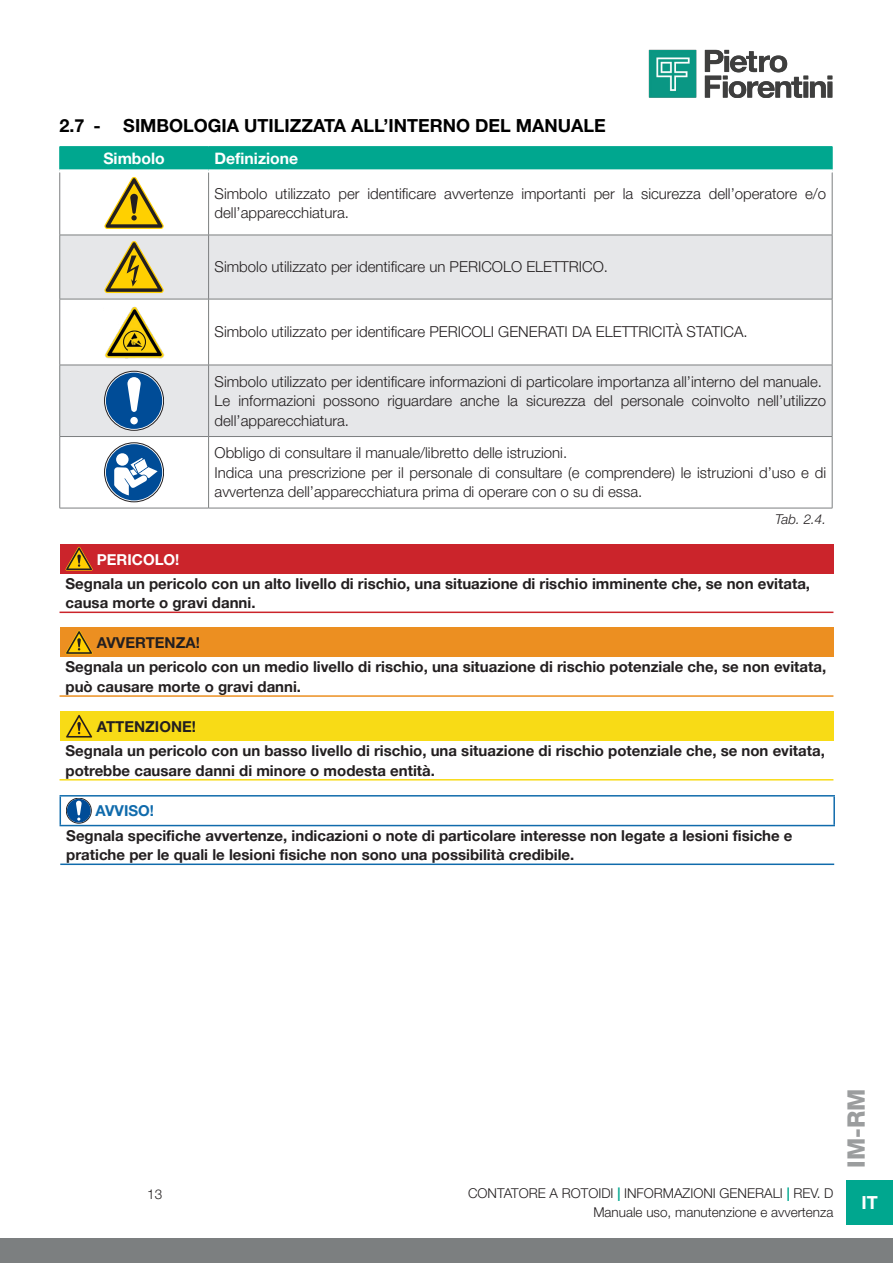
<style>
.page{position:relative;width:893px;height:1263px;background:#fff}
.page>*{position:absolute;margin:0;border:0;box-sizing:border-box;transform-origin:0 0}
.t1{font:800 24px "Helvetica Neue LT Pro";color:#9b9d9e}
.t2{font:700 18px "Helvetica Neue LT Pro";color:#000}
.t3{font:700 18px "Helvetica Neue LT Pro";color:#fff}
.Helvetica_Neue_LT_Pro_75_Bold_10_5_Sx_Bi{font:700 15.75px "Helvetica Neue LT Pro";color:#fff}
.Helvetica_Neue_LT_Pro_75_Bold_10_5_Centr{font:700 15.75px "Helvetica Neue LT Pro";color:#fff}
.Corpo_Testo_Helvetica_Neue_LT_Pro_45_Lig{font:300 15px/19.5px "Helvetica Neue LT Pro";color:#231f20}
.Helvetica_Neue_LT_Pro_75_Bold_10_Sx_Nero{font:700 15px/19.5px "Helvetica Neue LT Pro";color:#231f20}
.Helvetica_Neue_LT_Pro_75_Bold_10_Sx_AVVE{font:700 15px "Helvetica Neue LT Pro";color:#231f20}
.Helvetica_Neue_LT_Pro_75_Bold_10_Sx_PERI{font:700 15px "Helvetica Neue LT Pro";color:#fff}
.Helvetica_Neue_LT_Pro_75_Bold_10_Sx_AVVI{font:700 15px "Helvetica Neue LT Pro";color:#106bac}
.t4{font:300 13.5px "Helvetica Neue LT Pro";color:#231f20}
.t5{font:italic 300 13.5px "Helvetica Neue LT Pro";color:#231f20}
.s1{font-weight:700;color:#00a78f}
</style>
<div class="page">
<img style="left:648px;top:49px;width:185px;height:49px">
<div style="left:0;top:1238px;width:893px;height:25px;background:#7c7f80"></div>
<div style="left:846px;top:1180px;width:47px;height:45px;background:#00a78f"></div>
<svg style="left:60px;top:172px;width:772px;height:63px"></svg>
<div style="left:60px;top:236px;width:772px;height:63px;background:#e6e7e9"></div>
<svg style="left:60px;top:300px;width:772px;height:208px"></svg>
<hr style="left:60px;top:146px;width:149px;height:1px;background:#00a78f">
<hr style="left:209px;top:146px;width:623px;height:1px;background:#00a78f">
<div style="left:59px;top:147px;width:774px;height:24px;background:#00a78f"></div>
<hr style="left:59px;top:172px;width:1px;height:63px;background:#7c7f80">
<hr style="left:208px;top:172px;width:1px;height:63px;background:#7c7f80">
<hr style="left:832px;top:172px;width:1px;height:63px;background:#7c7f80">
<hr style="left:60px;top:235px;width:149px;height:1px;background:#7c7f80">
<hr style="left:59px;top:235px;width:1px;height:64px;background:#7c7f80">
<hr style="left:209px;top:235px;width:623px;height:1px;background:#7c7f80">
<hr style="left:208px;top:235px;width:1px;height:64px;background:#7c7f80">
<hr style="left:832px;top:235px;width:1px;height:64px;background:#7c7f80">
<hr style="left:60px;top:299px;width:149px;height:1px;background:#7c7f80">
<hr style="left:59px;top:299px;width:1px;height:66px;background:#7c7f80">
<hr style="left:209px;top:299px;width:623px;height:1px;background:#7c7f80">
<hr style="left:208px;top:299px;width:1px;height:66px;background:#7c7f80">
<hr style="left:832px;top:299px;width:1px;height:66px;background:#7c7f80">
<hr style="left:60px;top:365px;width:149px;height:1px;background:#7c7f80">
<hr style="left:59px;top:365px;width:1px;height:71px;background:#7c7f80">
<hr style="left:209px;top:365px;width:623px;height:1px;background:#7c7f80">
<hr style="left:208px;top:365px;width:1px;height:71px;background:#7c7f80">
<hr style="left:832px;top:365px;width:1px;height:71px;background:#7c7f80">
<hr style="left:60px;top:436px;width:149px;height:1px;background:#7c7f80">
<hr style="left:59px;top:437px;width:1px;height:71px;background:#7c7f80">
<hr style="left:209px;top:436px;width:623px;height:1px;background:#7c7f80">
<hr style="left:208px;top:437px;width:1px;height:71px;background:#7c7f80">
<hr style="left:832px;top:437px;width:1px;height:71px;background:#7c7f80">
<hr style="left:60px;top:508px;width:149px;height:1px;background:#7c7f80">
<hr style="left:209px;top:508px;width:623px;height:1px;background:#7c7f80">
<hr style="left:60px;top:169px;width:149px;height:3px;background:#fff">
<hr style="left:209px;top:169px;width:623px;height:3px;background:#fff">
<svg style="left:104px;top:177px;width:60px;height:52px"></svg>
<svg style="left:104px;top:241px;width:60px;height:52px;background:#c4b46f"></svg>
<img style="left:103px;top:305px;width:62px;height:54px">
<svg style="left:105px;top:371px;width:59px;height:59px"></svg>
<div style="left:104px;top:371px;width:60px;height:59px;border:1px solid #231f20;border-radius:50%"></div>
<div style="left:106px;top:373px;width:56px;height:56px;background:#004c97;border-radius:50%"></div>
<svg style="left:127px;top:377px;width:14px;height:35px"></svg>
<div style="left:130px;top:417px;width:8px;height:7px;background:#fff;border-radius:50%"></div>
<svg style="left:105px;top:443px;width:59px;height:59px"></svg>
<div style="left:104px;top:443px;width:60px;height:59px;border:1px solid #231f20;border-radius:50%"></div>
<div style="left:106px;top:444px;width:56px;height:56px;background:#004c97;border-radius:50%"></div>
<svg style="left:114px;top:458px;width:44px;height:37px"></svg>
<div style="left:116px;top:453px;width:13px;height:13px;background:#fff;border-radius:50%"></div>
<div style="left:60px;top:544px;width:773px;height:30px;background:#cb242b"></div>
<hr style="left:60px;top:611px;width:773px;height:2px;background:#cb242b">
<svg style="left:66px;top:547px;width:27px;height:24px"></svg>
<div style="left:60px;top:627px;width:773px;height:30px;background:#ec8f21"></div>
<hr style="left:60px;top:695px;width:773px;height:2px;background:#ec8f21">
<svg style="left:66px;top:630px;width:27px;height:24px"></svg>
<div style="left:60px;top:711px;width:773px;height:30px;background:#f8db16"></div>
<hr style="left:60px;top:779px;width:773px;height:1px;background:#f8db16">
<svg style="left:66px;top:714px;width:27px;height:24px"></svg>
<hr style="left:60px;top:863px;width:774px;height:2px;background:#106bac">
<hr style="left:60px;top:795px;width:775px;height:1px;background:#106bac">
<svg style="left:60px;top:796px;width:1px;height:29px"></svg>
<hr style="left:833px;top:796px;width:2px;height:29px;background:#106bac">
<hr style="left:60px;top:825px;width:775px;height:1px;background:#106bac">
<svg style="left:66px;top:798px;width:25px;height:25px"></svg>
<div style="left:66px;top:798px;width:25px;height:25px;border:1px solid #231f20;border-radius:50%"></div>
<div style="left:67px;top:799px;width:24px;height:23px;background:#004c97;border-radius:50%"></div>
<svg style="left:76px;top:801px;width:6px;height:20px"></svg>
<p class="t2" style="left:60px;top:114px;width:548px">2.7 - SIMBOLOGIA UTILIZZATA ALL’INTERNO DEL MANUALE</p>
<p class="Helvetica_Neue_LT_Pro_75_Bold_10_5_Centr" style="left:103px;top:149px;width:63px">Simbolo</p>
<p class="Helvetica_Neue_LT_Pro_75_Bold_10_5_Sx_Bi" style="left:215px;top:149px;width:85px">Definizione</p>
<p class="Corpo_Testo_Helvetica_Neue_LT_Pro_45_Lig" style="left:215px;top:183px;width:613px">Simbolo utilizzato per identificare avvertenze importanti per la sicurezza dell’operatore e/o dell’apparecchiatura.</p>
<p class="Corpo_Testo_Helvetica_Neue_LT_Pro_45_Lig" style="left:215px;top:257px;width:395px">Simbolo utilizzato per identificare un PERICOLO ELETTRICO.</p>
<p class="Corpo_Testo_Helvetica_Neue_LT_Pro_45_Lig" style="left:215px;top:322px;width:535px">Simbolo utilizzato per identificare PERICOLI GENERATI DA ELETTRICITÀ STATICA.</p>
<p class="Corpo_Testo_Helvetica_Neue_LT_Pro_45_Lig" style="left:215px;top:371px;width:609px">Simbolo utilizzato per identificare informazioni di particolare importanza all’interno del manuale.</p>
<p class="Corpo_Testo_Helvetica_Neue_LT_Pro_45_Lig" style="left:215px;top:391px;width:613px">Le informazioni possono riguardare anche la sicurezza del personale coinvolto nell’utilizzo dell’apparecchiatura.</p>
<p class="Corpo_Testo_Helvetica_Neue_LT_Pro_45_Lig" style="left:215px;top:443px;width:354px">Obbligo di consultare il manuale/libretto delle istruzioni.</p>
<p class="Corpo_Testo_Helvetica_Neue_LT_Pro_45_Lig" style="left:215px;top:462px;width:613px">Indica una prescrizione per il personale di consultare (e comprendere) le istruzioni d’uso e di avvertenza dell’apparecchiatura prima di operare con o su di essa.</p>
<p class="t5" style="left:775px;top:510px;width:53px">Tab. 2.4.</p>
<p class="Helvetica_Neue_LT_Pro_75_Bold_10_Sx_PERI" style="left:97px;top:550px;width:84px">PERICOLO!</p>
<p class="Helvetica_Neue_LT_Pro_75_Bold_10_Sx_Nero" style="left:66px;top:573px;width:746px">Segnala un pericolo con un alto livello di rischio, una situazione di rischio imminente che, se non evitata, causa morte o gravi danni.</p>
<p class="Helvetica_Neue_LT_Pro_75_Bold_10_Sx_AVVE" style="left:97px;top:634px;width:104px">AVVERTENZA!</p>
<p class="Helvetica_Neue_LT_Pro_75_Bold_10_Sx_Nero" style="left:66px;top:657px;width:762px">Segnala un pericolo con un medio livello di rischio, una situazione di rischio potenziale che, se non evitata, può causare morte o gravi danni.</p>
<p class="Helvetica_Neue_LT_Pro_75_Bold_10_Sx_AVVE" style="left:97px;top:717px;width:101px">ATTENZIONE!</p>
<p class="Helvetica_Neue_LT_Pro_75_Bold_10_Sx_Nero" style="left:66px;top:741px;width:761px">Segnala un pericolo con un basso livello di rischio, una situazione di rischio potenziale che, se non evitata, potrebbe causare danni di minore o modesta entità.</p>
<p class="Helvetica_Neue_LT_Pro_75_Bold_10_Sx_AVVI" style="left:96px;top:801px;width:60px">AVVISO!</p>
<p class="Helvetica_Neue_LT_Pro_75_Bold_10_Sx_Nero" style="left:66px;top:825px;width:728px">Segnala specifiche avvertenze, indicazioni o note di particolare interesse non legate a lesioni fisiche e pratiche per le quali le lesioni fisiche non sono una possibilità credibile.</p>
<p class="t4" style="left:147px;top:1185px;width:17px">13</p>
<p class="t4" style="left:468px;top:1185px;width:367px">CONTATORE A ROTOIDI <span class="s1">|</span> INFORMAZIONI GENERALI <span class="s1">|</span> REV. D</p>
<p class="t4" style="left:593px;top:1204px;width:242px">Manuale uso, manutenzione e avvertenza</p>
<h1 class="t1" style="left:842px;top:1168px;width:81px;rotate:-90deg">IM-RM</h1>
<p class="t3" style="left:861px;top:1191px;width:18px">IT</p>
</div>
